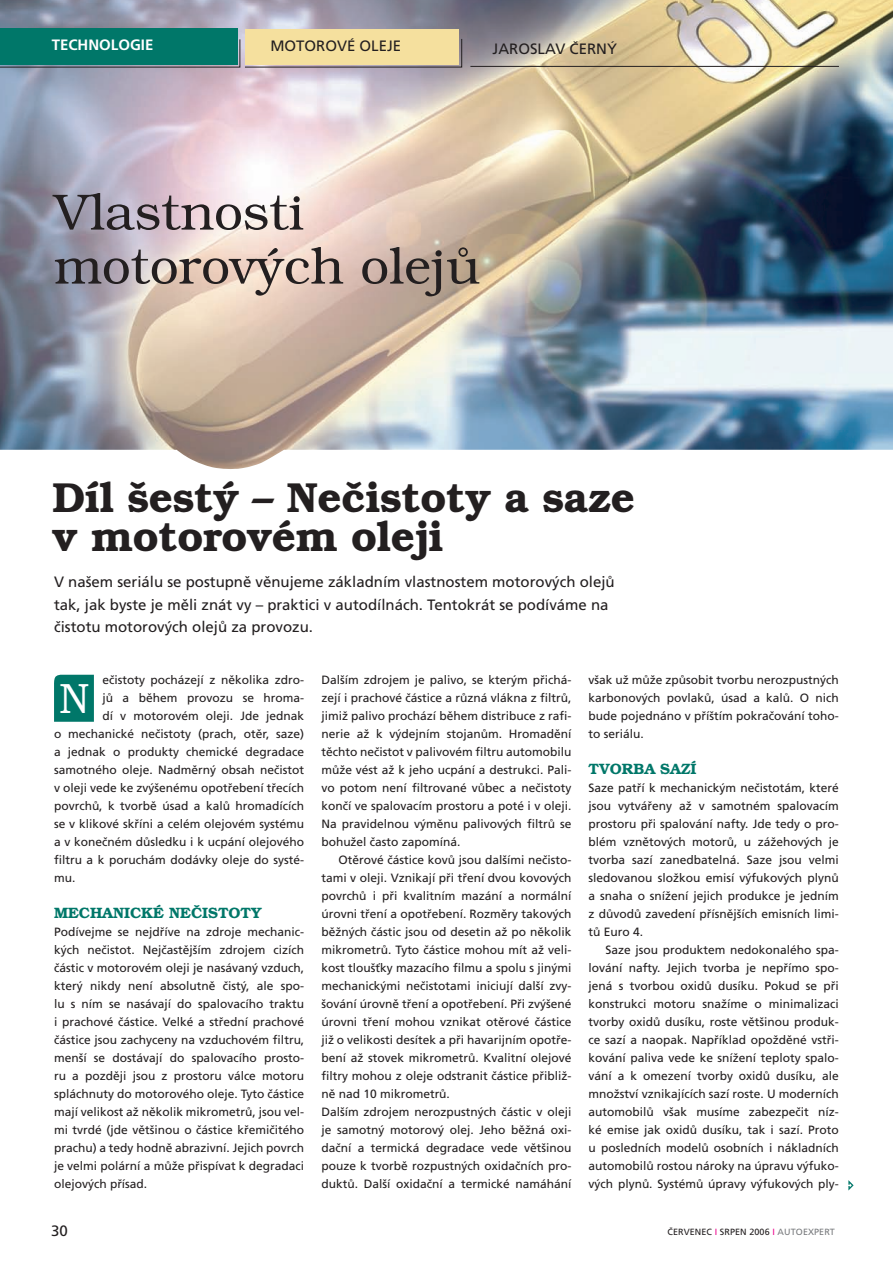
<style>
.page{position:relative;width:893px;height:1263px;background:#fff}
.page>*{position:absolute;margin:0;border:0;box-sizing:border-box;transform-origin:0 0}
.t1{font:300 51px/54px "Bookman CE";color:#231f20}
.t2{font:600 42px/39px "Bookman CE";letter-spacing:-.01em;color:#231f20}
.t3{font:42px "Bookman Old Style";color:#fff}
.t4{font:15px/22.5px "Frutiger CE";color:#231f20}
.t5{font:600 15px "Bookman CE";color:#007769}
.t6{font:700 15px "Frutiger CE";color:#fff}
.t7{font:12px/18px "Frutiger CE";color:#231f20;text-align:justify}
.t8{font:9px "Frutiger CE";letter-spacing:.01em;color:#231f20}
.s1{color:#ed028c}
.s2{color:#787a7d}
</style>
<div class="page">
<img style="left:0;top:0;width:893px;height:469px">
<div style="left:245px;top:29px;width:214px;height:36px;background:#f5e09e"></div>
<hr style="left:470px;top:66px;width:369px;height:1px;background:#231f20">
<div style="left:0;top:29px;width:237px;height:36px;background:#007769"></div>
<svg style="left:0;top:38px;width:462px;height:30px"></svg>
<svg style="left:848px;top:1180px;width:6px;height:10px"></svg>
<svg style="left:54px;top:675px;width:40px;height:47px;background:#03786a"></svg>
<p class="t6" style="left:52px;top:39px;width:103px">TECHNOLOGIE</p>
<p class="t4" style="left:270px;top:36px;width:132px">MOTOROVÉ OLEJE</p>
<p class="t4" style="left:493px;top:39px;width:126px">JAROSLAV ČERNÝ</p>
<h1 class="t1" style="left:54px;top:190px;width:428px">Vlastnosti motorových olejů</h1>
<h2 class="t2" style="left:53px;top:482px;width:584px">Díl šestý – Nečistoty a saze v motorovém oleji</h2>
<p class="t4" style="left:54px;top:572px;width:562px">V našem seriálu se postupně věnujeme základním vlastnostem motorových olejů tak, jak byste je měli znát vy – praktici v autodílnách. Tentokrát se podíváme na čistotu motorových olejů za provozu.</p>
<p class="t7" style="left:102px;top:672px;width:203px">ečistoty pocházejí z několika zdro-</p>
<p class="t7" style="left:102px;top:690px;width:203px">jů a během provozu se hroma-</p>
<p class="t7" style="left:102px;top:708px;width:203px">dí v motorovém oleji. Jde jednak</p>
<p class="t7" style="left:54px;top:726px;width:252px">o mechanické nečistoty (prach, otěr, saze)</p>
<p class="t7" style="left:54px;top:744px;width:252px">a jednak o produkty chemické degradace</p>
<p class="t7" style="left:54px;top:762px;width:252px">samotného oleje. Nadměrný obsah nečistot</p>
<p class="t7" style="left:54px;top:780px;width:252px">v oleji vede ke zvýšenému opotřebení třecích</p>
<p class="t7" style="left:54px;top:798px;width:252px">povrchů, k tvorbě úsad a kalů hromadících</p>
<p class="t7" style="left:54px;top:816px;width:252px">se v klikové skříni a celém olejovém systému</p>
<p class="t7" style="left:54px;top:834px;width:252px">a v konečném důsledku i k ucpání olejového</p>
<p class="t7" style="left:54px;top:852px;width:252px">filtru a k poruchám dodávky oleje do systé-</p>
<p class="t7" style="left:54px;top:870px;width:23px">mu.</p>
<p class="t5" style="left:54px;top:907px;width:209px">MECHANICKÉ NEČISTOTY</p>
<p class="t7" style="left:54px;top:924px;width:252px">Podívejme se nejdříve na zdroje mechanic&shy;kých nečistot. Nejčastějším zdrojem cizích částic v motorovém oleji je nasávaný vzduch, který nikdy není absolutně čistý, ale spo&shy;lu s ním se nasávají do spalovacího traktu i prachové částice. Velké a střední prachové částice jsou zachyceny na vzduchovém filtru, menší se dostávají do spalovacího prosto&shy;ru a později jsou z prostoru válce motoru spláchnuty do motorového oleje. Tyto částice mají velikost až několik mikrometrů, jsou vel&shy;mi tvrdé (jde většinou o částice křemičitého prachu) a tedy hodně abrazivní. Jejich povrch je velmi polární a může přispívat k degradaci olejových přísad.</p>
<p class="t7" style="left:321px;top:672px;width:252px">Dalším zdrojem je palivo, se kterým přichá&shy;zejí i prachové částice a různá vlákna z filtrů, jimiž palivo prochází během distribuce z rafi&shy;nerie až k výdejním stojanům. Hromadění těchto nečistot v palivovém filtru automobilu může vést až k jeho ucpání a destrukci. Pali&shy;vo potom není filtrované vůbec a nečistoty končí ve spalovacím prostoru a poté i v oleji.<br>Na pravidelnou výměnu palivových filtrů se bohužel často zapomíná.</p>
<p class="t7" style="left:321px;top:852px;width:252px;text-align:left;text-indent:17px">Otěrové částice kovů jsou dalšími nečisto&shy;tami v oleji. Vznikají při tření dvou kovových povrchů i při kvalitním mazání a normální úrovni tření a opotřebení. Rozměry takových běžných částic jsou od desetin až po několik mikrometrů. Tyto částice mohou mít až veli&shy;kost tloušťky mazacího filmu a spolu s jinými mechanickými nečistotami iniciují další zvy&shy;šování úrovně tření a opotřebení. Při zvýšené úrovni tření mohou vznikat otěrové částice již o velikosti desítek a při havarijním opotře&shy;bení až stovek mikrometrů. Kvalitní olejové filtry mohou z oleje odstranit částice přibliž&shy;ně nad 10 mikrometrů.<br>Dalším zdrojem nerozpustných částic v oleji je samotný motorový olej. Jeho běžná oxi&shy;dační a termická degradace vede většinou pouze k tvorbě rozpustných oxidačních pro&shy;duktů. Další oxidační a termické namáhání</p>
<p class="t7" style="left:589px;top:672px;width:252px">však už může způsobit tvorbu nerozpustných karbonových povlaků, úsad a kalů. O nich bude pojednáno v příštím pokračování toho&shy;to seriálu.</p>
<p class="t5" style="left:589px;top:763px;width:109px">TVORBA SAZÍ</p>
<p class="t7" style="left:589px;top:780px;width:252px">Saze patří k mechanickým nečistotám, které jsou vytvářeny až v samotném spalovacím prostoru při spalování nafty. Jde tedy o pro&shy;blém vznětových motorů, u zážehových je tvorba sazí zanedbatelná. Saze jsou velmi sledovanou složkou emisí výfukových plynů a snaha o snížení jejich produkce je jedním z důvodů zavedení přísnějších emisních limi&shy;tů Euro 4.</p>
<p class="t7" style="left:589px;top:942px;width:252px;text-indent:17px">Saze jsou produktem nedokonalého spa&shy;lování nafty. Jejich tvorba je nepřímo spo&shy;jená s tvorbou oxidů dusíku. Pokud se při konstrukci motoru snažíme o minimalizaci tvorby oxidů dusíku, roste většinou produk&shy;ce sazí a naopak. Například opožděné vstři&shy;kování paliva vede ke snížení teploty spalo&shy;vání a k omezení tvorby oxidů dusíku, ale množství vznikajících sazí roste. U moderních automobilů však musíme zabezpečit níz&shy;ké emise jak oxidů dusíku, tak i sazí. Proto u posledních modelů osobních i nákladních automobilů rostou nároky na úpravu výfuko&shy;vých plynů. Systémů úpravy výfukových ply-</p>
<h2 class="t3" style="left:59px;top:674px;width:33px">N</h2>
<p class="t4" style="left:51px;top:1221px;width:18px">30</p>
<p class="t8" style="left:668px;top:1229px;width:169px">ČERVENEC <span class="s1">I</span> SRPEN 2006 <span class="s1">I</span> <span class="s2">AUTOEXPERT</span></p>
</div>
